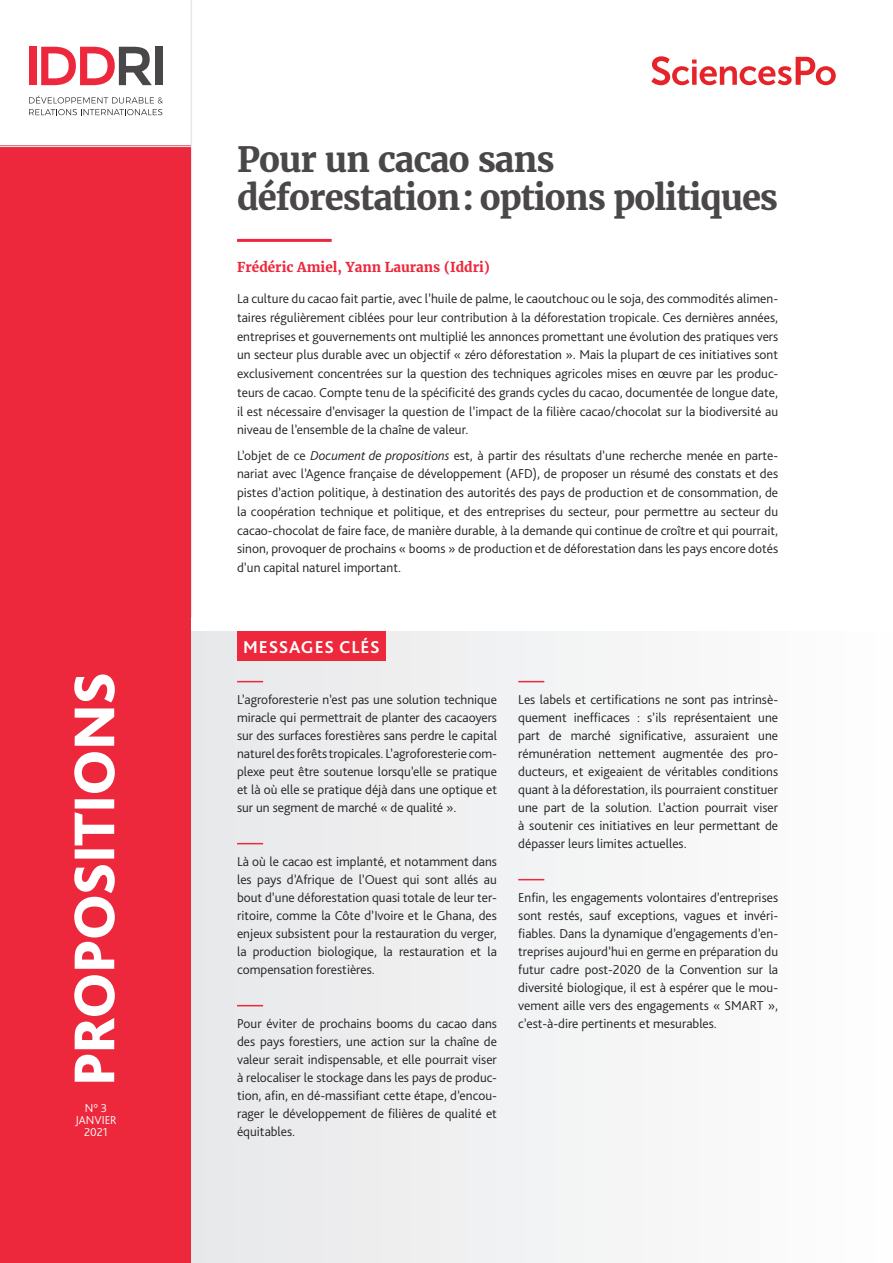
<style>
.page{position:relative;width:893px;height:1263px;background:#fff}
.page>*{position:absolute;margin:0;border:0;box-sizing:border-box;transform-origin:0 0}
.TItre_publication_23{font:700 34.5px/37.5px "Merriweather";letter-spacing:-.025em;color:#4a4749}
.T_Cartouche{font:700 18px "Bliss Pro";letter-spacing:.04em;color:#fff}
.texte_clé_FR{font:300 13.5px/18px "Bliss Pro";color:#231f20;text-align:justify}
.chapôFR{font:300 13.5px/18.8px "Bliss Pro";color:#231f20;text-align:justify}
.auteur_s{font:700 13.5px "Merriweather";color:#ed283c}
.N_PUBLI{font:300 12px "Bliss Pro";color:#fff}
.s1{font-style:italic}
</style>
<div class="page">
<div style="left:174px;top:632px;width:719px;height:631px;background:#f2f3f4"></div>
<div style="left:29px;top:47px;width:7px;height:38px;background:#ed283c"></div>
<svg style="left:41px;top:47px;width:111px;height:38px"></svg>
<div style="left:155px;top:47px;width:8px;height:38px;background:#4a4749"></div>
<svg style="left:29px;top:96px;width:134px;height:7px"></svg>
<svg style="left:29px;top:109px;width:133px;height:6px"></svg>
<hr style="left:237px;top:239px;width:95px;height:3px;background:#ed283c">
<svg style="left:651px;top:56px;width:185px;height:29px"></svg>
<div style="left:237px;top:631px;width:149px;height:30px;background:#ed283c"></div>
<hr style="left:191px;top:0;width:1px;height:617px;background:#e6e7e9">
<div style="left:0;top:146px;width:191px;height:1117px;background:#ed283c"></div>
<svg style="left:237px;top:681px;width:26px;height:1px"></svg>
<svg style="left:237px;top:843px;width:26px;height:1px"></svg>
<svg style="left:237px;top:1005px;width:26px;height:1px"></svg>
<svg style="left:518px;top:681px;width:26px;height:1px"></svg>
<svg style="left:518px;top:879px;width:26px;height:1px"></svg>
<svg style="left:74px;top:674px;width:41px;height:408px"></svg>
<hr style="left:0;top:146px;width:192px;height:1px;background:#dedfe0">
<p class="N_PUBLI" style="left:85px;top:1100px;width:24px">N° 3</p>
<p class="N_PUBLI" style="left:75px;top:1112px;width:43px">JANVIER</p>
<p class="N_PUBLI" style="left:84px;top:1124px;width:25px">2021</p>
<p class="TItre_publication_23" style="left:237px;top:140px;width:543px">Pour un cacao sans déforestation: options politiques</p>
<p class="auteur_s" style="left:237px;top:258px;width:254px">Frédéric Amiel, Yann Laurans (Iddri)</p>
<p class="chapôFR" style="left:237px;top:289px;width:543px">La culture du cacao fait partie, avec l’huile de palme, le caoutchouc ou le soja, des commodités alimen&shy;taires régulièrement ciblées pour leur contribution à la déforestation tropicale. Ces dernières années, entreprises et gouvernements ont multiplié les annonces promettant une évolution des pratiques vers un secteur plus durable avec un objectif « zéro déforestation ». Mais la plupart de ces initiatives sont exclusivement concentrées sur la question des techniques agricoles mises en œuvre par les produc&shy;teurs de cacao. Compte tenu de la spécificité des grands cycles du cacao, documentée de longue date, il est nécessaire d’envisager la question de l’impact de la filière cacao/chocolat sur la biodiversité au niveau de l’ensemble de la chaîne de valeur.</p>
<p class="chapôFR" style="left:237px;top:446px;width:543px">L’objet de ce <span class="s1">Document de propositions</span> est, à partir des résultats d’une recherche menée en parte&shy;nariat avec l’Agence française de développement (AFD), de proposer un résumé des constats et des pistes d’action politique, à destination des autorités des pays de production et de consommation, de la coopération technique et politique, et des entreprises du secteur, pour permettre au secteur du cacao-chocolat de faire face, de manière durable, à la demande qui continue de croître et qui pourrait, sinon, provoquer de prochains « booms » de production et de déforestation dans les pays encore dotés d’un capital naturel important.</p>
<p class="T_Cartouche" style="left:243px;top:636px;width:138px">MESSAGES CLÉS</p>
<p class="texte_clé_FR" style="left:237px;top:690px;width:261px">L’agroforesterie n’est pas une solution technique miracle qui permettrait de planter des cacaoyers sur des surfaces forestières sans perdre le capital naturel des forêts tropicales. L’agroforesterie com&shy;plexe peut être soutenue lorsqu’elle se pratique et là où elle se pratique déjà dans une optique et sur un segment de marché « de qualité ».</p>
<p class="texte_clé_FR" style="left:237px;top:852px;width:261px">Là où le cacao est implanté, et notamment dans les pays d’Afrique de l’Ouest qui sont allés au bout d’une déforestation quasi totale de leur ter&shy;ritoire, comme la Côte d’Ivoire et le Ghana, des enjeux subsistent pour la restauration du verger, la production biologique, la restauration et la compensation forestières.</p>
<p class="texte_clé_FR" style="left:237px;top:1014px;width:261px">Pour éviter de prochains booms du cacao dans des pays forestiers, une action sur la chaîne de valeur serait indispensable, et elle pourrait viser à relocaliser le stockage dans les pays de produc&shy;tion, afin, en dé-massifiant cette étape, d’encou&shy;rager le développement de filières de qualité et équitables.</p>
<p class="texte_clé_FR" style="left:518px;top:690px;width:261px">Les labels et certifications ne sont pas intrinsè&shy;quement inefficaces : s’ils représentaient une part de marché significative, assuraient une rémunération nettement augmentée des pro&shy;ducteurs, et exigeaient de véritables conditions quant à la déforestation, ils pourraient constituer une part de la solution. L’action pourrait viser à soutenir ces initiatives en leur permettant de dépasser leurs limites actuelles.</p>
<p class="texte_clé_FR" style="left:518px;top:888px;width:261px">Enfin, les engagements volontaires d’entreprises sont restés, sauf exceptions, vagues et invéri&shy;fiables. Dans la dynamique d’engagements d’en&shy;treprises aujourd’hui en germe en préparation du futur cadre post-2020 de la Convention sur la diversité biologique, il est à espérer que le mou&shy;vement aille vers des engagements « SMART », c’est-à-dire pertinents et mesurables.</p>
</div>
